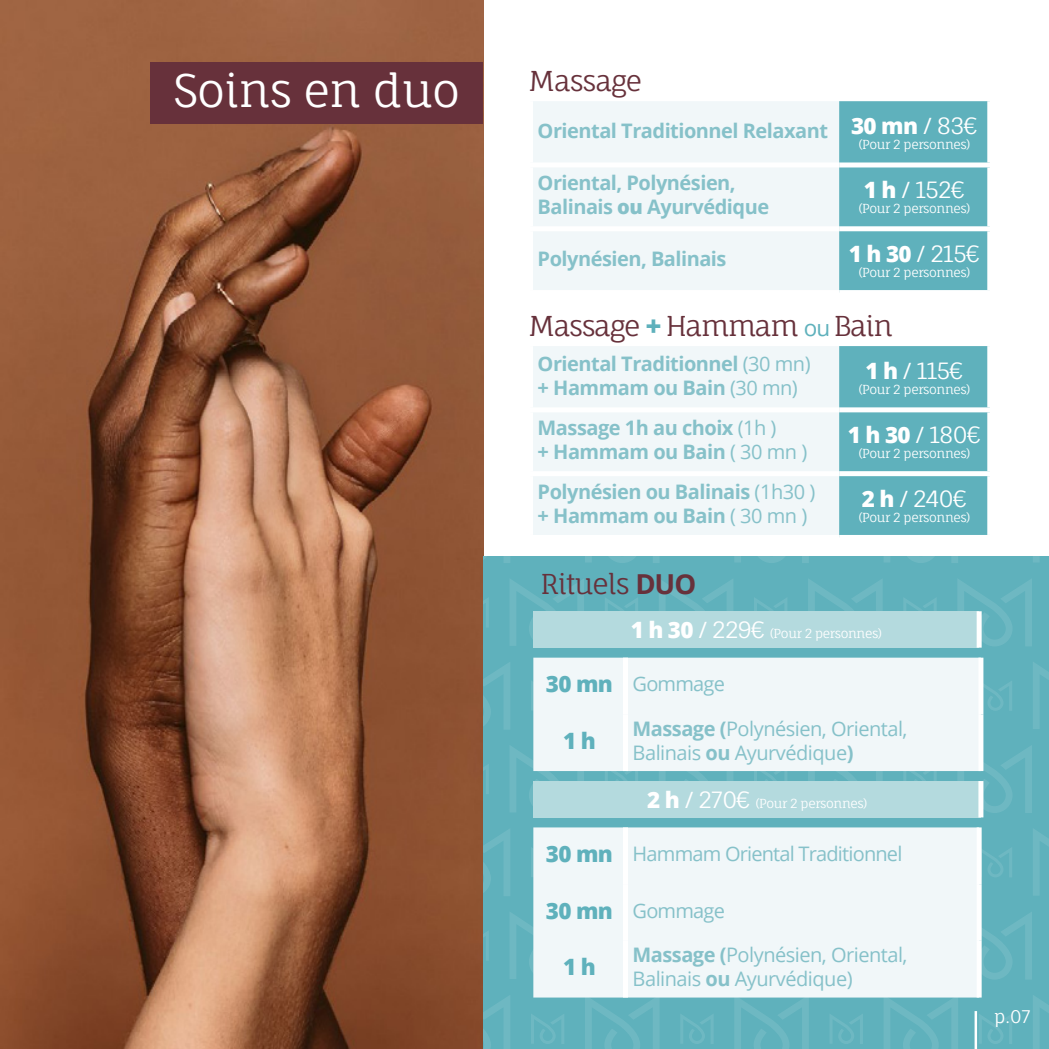
<style>
.page{position:relative;width:1049px;height:1049px;background:#fff}
.page>*{position:absolute;margin:0;border:0;box-sizing:border-box;transform-origin:0 0}
.t1{font:45px "Fauna One";letter-spacing:-.02em;color:#fff}
.t2{font:27.5px "Fauna One";letter-spacing:-.05em;color:#67313b}
.t3{font:22.5px "Fauna One";letter-spacing:-.03em;color:#fff}
.t4{font:800 22.5px "Open Sans";color:#fff}
.t5{font:800 22.5px "Open Sans";color:#5fb1bc}
.t6{font:700 20px/24px "Open Sans";letter-spacing:-.025em;color:#86c1c9}
.t7{font:20px/24px "Open Sans";letter-spacing:-.025em;color:#86c1c9}
.t8{font:17.5px "Fauna One";color:#fff}
.t9{font:12.5px "Fauna One";letter-spacing:-.03em;color:#fff}
.s1{font-weight:800}
.s2{font-family:"Open Sans";font-weight:800}
.s3{font-family:"Open Sans"}
.s4{font-weight:400}
.s5{font-family:"Fauna One";font-weight:400}
.s6{font-family:"Open Sans";font-weight:800;color:#5fb1bc}
.s7{font-family:"Open Sans";font-size:22.5px;color:#5fb1bc}
.s8{font-family:"Open Sans";font-weight:700}
.s9{font-family:"Open Sans";font-weight:800;font-size:22.5px}
.s10{font-family:"Open Sans";font-size:22.5px}
.s11{font-size:22.5px}
.s12{font-weight:800;font-size:22.5px;color:#5fb1bc}
.s13{font-weight:700}
</style>
<div class="page">
<div style="left:533px;top:101px;width:306px;height:189px;background:#f1f7f9"></div>
<div style="left:839px;top:101px;width:148px;height:189px;background:#5fb1bc"></div>
<div style="left:528px;top:162px;width:311px;height:5px;background:#fff"></div>
<div style="left:839px;top:162px;width:153px;height:5px;background:#fff"></div>
<div style="left:528px;top:226px;width:311px;height:5px;background:#fff"></div>
<div style="left:839px;top:226px;width:153px;height:5px;background:#fff"></div>
<div style="left:533px;top:346px;width:306px;height:189px;background:#f1f7f9"></div>
<div style="left:839px;top:346px;width:148px;height:189px;background:#5fb1bc"></div>
<div style="left:528px;top:407px;width:311px;height:5px;background:#fff"></div>
<div style="left:839px;top:407px;width:153px;height:5px;background:#fff"></div>
<div style="left:528px;top:471px;width:311px;height:5px;background:#fff"></div>
<div style="left:839px;top:471px;width:153px;height:5px;background:#fff"></div>
<img style="left:0;top:0;width:483px;height:1049px">
<div style="left:483px;top:556px;width:566px;height:493px;background:#5fb1bc"></div>
<svg style="left:483px;top:556px;width:27px;height:7px"></svg>
<svg style="left:585px;top:556px;width:74px;height:7px"></svg>
<svg style="left:734px;top:556px;width:75px;height:7px"></svg>
<svg style="left:884px;top:556px;width:74px;height:7px"></svg>
<svg style="left:1033px;top:556px;width:6px;height:6px"></svg>
<svg style="left:483px;top:598px;width:6px;height:29px"></svg>
<svg style="left:510px;top:579px;width:74px;height:67px"></svg>
<svg style="left:605px;top:598px;width:33px;height:13px"></svg>
<svg style="left:659px;top:579px;width:74px;height:32px"></svg>
<svg style="left:754px;top:598px;width:33px;height:13px"></svg>
<svg style="left:808px;top:579px;width:74px;height:32px"></svg>
<svg style="left:904px;top:598px;width:32px;height:13px"></svg>
<svg style="left:958px;top:579px;width:74px;height:67px"></svg>
<svg style="left:483px;top:662px;width:27px;height:67px"></svg>
<svg style="left:531px;top:681px;width:2px;height:29px"></svg>
<svg style="left:983px;top:680px;width:29px;height:31px"></svg>
<svg style="left:1033px;top:662px;width:16px;height:67px"></svg>
<svg style="left:483px;top:764px;width:6px;height:30px"></svg>
<svg style="left:510px;top:746px;width:74px;height:66px"></svg>
<svg style="left:605px;top:771px;width:33px;height:10px"></svg>
<svg style="left:659px;top:771px;width:74px;height:10px"></svg>
<svg style="left:754px;top:771px;width:33px;height:10px"></svg>
<svg style="left:808px;top:771px;width:75px;height:10px"></svg>
<svg style="left:903px;top:771px;width:34px;height:10px"></svg>
<svg style="left:957px;top:745px;width:75px;height:68px"></svg>
<svg style="left:483px;top:829px;width:27px;height:67px"></svg>
<svg style="left:531px;top:847px;width:2px;height:30px"></svg>
<svg style="left:981px;top:847px;width:31px;height:30px"></svg>
<svg style="left:1033px;top:829px;width:16px;height:66px"></svg>
<svg style="left:483px;top:931px;width:6px;height:30px"></svg>
<svg style="left:510px;top:912px;width:23px;height:67px"></svg>
<svg style="left:981px;top:911px;width:51px;height:68px"></svg>
<svg style="left:483px;top:995px;width:27px;height:54px"></svg>
<svg style="left:531px;top:1014px;width:33px;height:30px"></svg>
<svg style="left:585px;top:997px;width:75px;height:52px"></svg>
<svg style="left:680px;top:1014px;width:33px;height:30px"></svg>
<svg style="left:734px;top:997px;width:75px;height:52px"></svg>
<svg style="left:830px;top:1014px;width:33px;height:30px"></svg>
<svg style="left:883px;top:997px;width:75px;height:52px"></svg>
<svg style="left:979px;top:1014px;width:33px;height:30px"></svg>
<svg style="left:1033px;top:995px;width:16px;height:54px"></svg>
<div style="left:533px;top:611px;width:446px;height:37px;background:#b4dade"></div>
<div style="left:976px;top:611px;width:5px;height:37px;background:#fff"></div>
<div style="left:533px;top:658px;width:445px;height:113px;background:#f1f7f9"></div>
<div style="left:623px;top:658px;width:5px;height:56px;background:#fff"></div>
<div style="left:978px;top:658px;width:5px;height:56px;background:#fff"></div>
<div style="left:623px;top:714px;width:5px;height:57px;background:#fff"></div>
<div style="left:978px;top:714px;width:5px;height:57px;background:#fff"></div>
<div style="left:533px;top:781px;width:448px;height:36px;background:#b4dade"></div>
<div style="left:978px;top:781px;width:5px;height:36px;background:#fff"></div>
<div style="left:533px;top:827px;width:443px;height:170px;background:#f1f7f9"></div>
<div style="left:623px;top:827px;width:5px;height:57px;background:#fff"></div>
<div style="left:976px;top:827px;width:5px;height:57px;background:#fff"></div>
<div style="left:623px;top:884px;width:5px;height:57px;background:#fff"></div>
<div style="left:976px;top:884px;width:5px;height:57px;background:#fff"></div>
<div style="left:623px;top:941px;width:5px;height:56px;background:#fff"></div>
<div style="left:976px;top:941px;width:5px;height:56px;background:#fff"></div>
<hr style="left:974px;top:1011px;width:3px;height:38px;background:#fff">
<div style="left:151px;top:62px;width:332px;height:62px;background:#67313b"></div>
<h1 class="t1" style="left:173px;top:62px;width:288px">Soins en duo</h1>
<h2 class="t2" style="left:528px;top:64px;width:116px">Massage</h2>
<p class="t6" style="left:538px;top:118px;width:442px">Oriental Traditionnel Relaxant <sup>30</sup> <sup>mn</sup> <sup>/</sup> <sup>83€</sup></p>
<p class="t9" style="left:859px;top:137px;width:113px">(Pour 2 personnes)</p>
<p class="t6" style="left:538px;top:170px;width:233px">Oriental, Polynésien,<br>Balinais <span class="s1">ou</span> Ayurvédique</p>
<p class="t3" style="left:864px;top:176px;width:103px"><span class="s2">1 h</span> <span class="s3">/</span> 152€</p>
<p class="t9" style="left:859px;top:201px;width:113px">(Pour 2 personnes)</p>
<p class="t6" style="left:538px;top:246px;width:190px">Polynésien, Balinais</p>
<p class="t4" style="left:849px;top:236px;width:133px">1 h 30 <span class="s4">/</span> <span class="s5">215€</span></p>
<p class="t9" style="left:859px;top:264px;width:113px">(Pour 2 personnes)</p>
<h2 class="t2" style="left:528px;top:309px;width:367px">Massage <span class="s6">+</span> Hammam <span class="s7">ou</span> Bain</h2>
<p class="t6" style="left:538px;top:351px;width:274px">Oriental Traditionnel <span class="s4">(30 mn) </span>+ Hammam ou Bain <span class="s4">(30 mn)</span></p>
<p class="t3" style="left:865px;top:357px;width:100px"><span class="s2">1 h</span> <span class="s3">/</span> 115€</p>
<p class="t9" style="left:859px;top:382px;width:113px">(Pour 2 personnes)</p>
<p class="t6" style="left:538px;top:415px;width:271px">Massage 1h au choix <span class="s4">(1h )<br></span>+ Hammam ou Bain <span class="s4">( 30 mn )</span></p>
<p class="t4" style="left:848px;top:418px;width:135px">1 h 30 <span class="s4">/</span> <span class="s5">180€</span></p>
<p class="t9" style="left:859px;top:445px;width:113px">(Pour 2 personnes)</p>
<p class="t6" style="left:538px;top:479px;width:279px">Polynésien ou Balinais <span class="s4">(1h30 ) </span>+ Hammam ou Bain <span class="s4">( 30 mn )</span></p>
<p class="t3" style="left:862px;top:484px;width:107px"><span class="s2">2 h</span> <span class="s3">/</span> 240€</p>
<p class="t9" style="left:859px;top:509px;width:113px">(Pour 2 personnes)</p>
<h2 class="t2" style="left:540px;top:567px;width:157px">Rituels <span class="s8">DUO</span></h2>
<p class="t9" style="left:631px;top:626px;width:253px"><span class="s9">1 h 30</span> <span class="s10">/</span> <span class="s11">229€</span> (Pour 2 personnes)</p>
<p class="t7" style="left:546px;top:671px;width:181px"><span class="s12">30 mn</span> Gommage</p>
<p class="t5" style="left:563px;top:723px;width:34px">1 h</p>
<p class="t7" style="left:632px;top:716px;width:276px"><span class="s13">Massage (</span>Polynésien, Oriental,<br>Balinais <span class="s13">ou</span> Ayurvédique<span class="s13">)</span></p>
<p class="t9" style="left:647px;top:795px;width:222px"><span class="s9">2 h</span> <span class="s10">/</span> <span class="s11">270€</span> (Pour 2 personnes)</p>
<p class="t7" style="left:546px;top:841px;width:358px"><span class="s12">30 mn</span> Hammam Oriental Traditionnel</p>
<p class="t7" style="left:546px;top:898px;width:181px"><span class="s12">30 mn</span> Gommage</p>
<p class="t5" style="left:563px;top:950px;width:34px">1 h</p>
<p class="t7" style="left:632px;top:942px;width:276px"><span class="s13">Massage (</span>Polynésien, Oriental,<br>Balinais <span class="s13">ou</span> Ayurvédique)</p>
<p class="t8" style="left:994px;top:1005px;width:38px">p.07</p>
</div>
